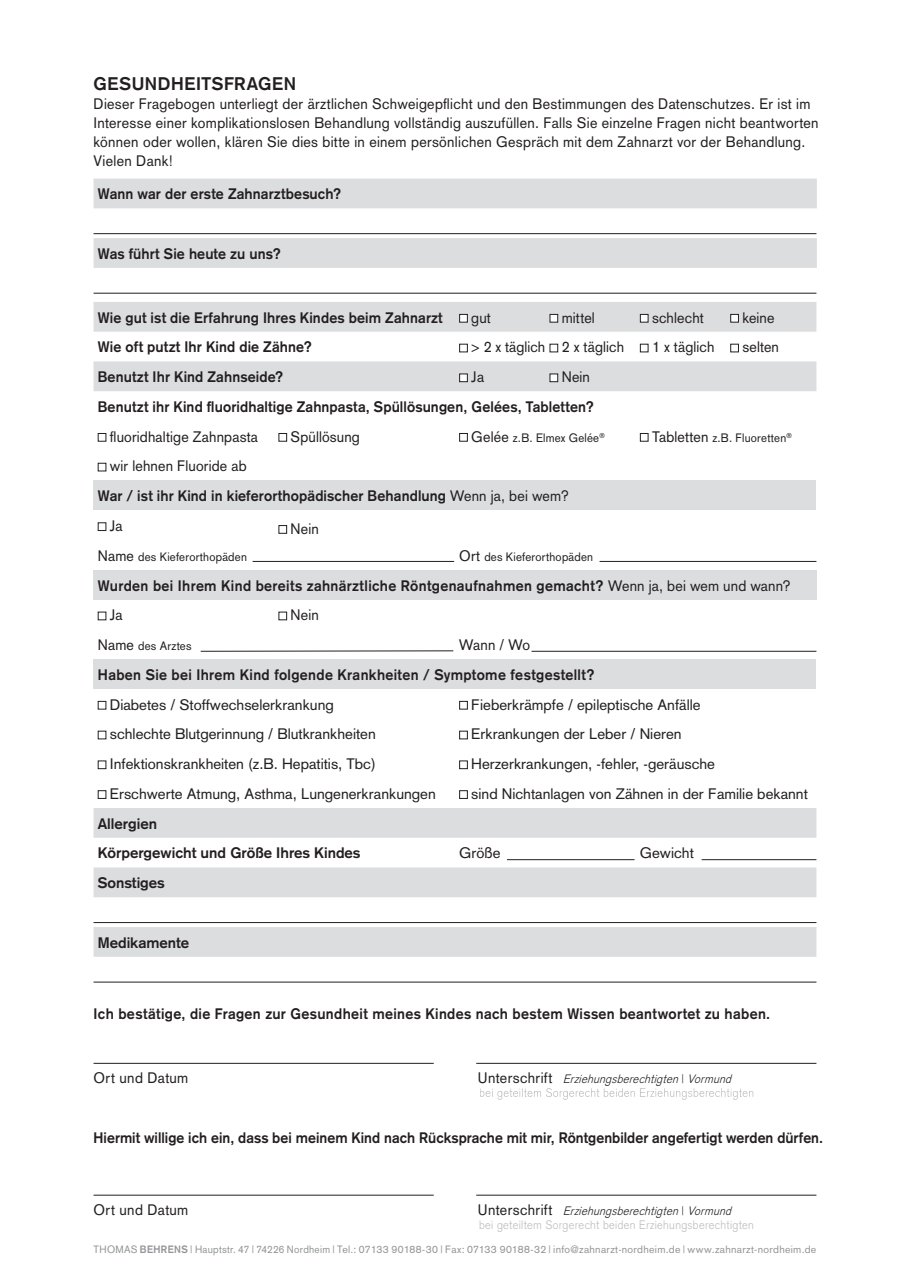
<style>
.page{position:relative;width:910px;height:1280px;background:#fff}
.page>*{position:absolute;margin:0;border:0;box-sizing:border-box;transform-origin:0 0}
.t1{font:700 18px "Akzidenz Grotesk";letter-spacing:.035em;color:#231f20}
.t2{font:700 15px/29.7px "Akzidenz Grotesk";letter-spacing:.01em;color:#231f20;scale:.95 1}
.t3{font:15px/18.8px "Akzidenz Grotesk";letter-spacing:.01em;color:#231f20;scale:.95 1}
.t4{font:15px "Akzidenz Grotesk";letter-spacing:.01em;color:#231f20}
.t5{font:700 15px "Akzidenz Grotesk";letter-spacing:.01em;color:#231f20;scale:.94 1}
.t6{font:700 15px/29.7px "Akzidenz Grotesk";letter-spacing:.01em;color:#231f20}
.t7{font:12px "Akzidenz Grotesk";letter-spacing:.02em;color:#231f20;scale:.95 1}
.t8{font:300 12px/13.5px "Akzidenz Grotesk";letter-spacing:.03em;color:#bcbdc0;scale:.95 1}
.t9{font:italic 300 12px "Akzidenz Grotesk";color:#231f20;scale:.95 1}
.t10{font:10.5px "Akzidenz Grotesk";letter-spacing:.03em;color:#939598;scale:.95 1}
.s1{font-size:15px}
.s2{font-weight:400}
.s3{font-style:normal}
.s4{font-style:italic;color:#231f20}
.s5{color:#231f20}
.s6{font-weight:700}
</style>
<div class="page">
<svg style="left:94px;top:179px;width:723px;height:89px;fill:#dcdddf"></svg>
<hr style="left:94px;top:233px;width:722px;height:1px;background:#231f20">
<hr style="left:94px;top:293px;width:722px;height:1px;background:#231f20">
<div style="left:94px;top:302px;width:722px;height:30px;background:#dcdddf"></div>
<div style="left:460px;top:314px;width:7px;height:8px;background:#fff"></div>
<div style="left:459px;top:314px;width:9px;height:9px;border:1px solid #231f20"></div>
<div style="left:550px;top:314px;width:8px;height:8px;background:#fff"></div>
<div style="left:550px;top:314px;width:8px;height:9px;border:1px solid #231f20"></div>
<div style="left:640px;top:314px;width:8px;height:8px;background:#fff"></div>
<div style="left:640px;top:314px;width:8px;height:9px;border:1px solid #231f20"></div>
<div style="left:731px;top:314px;width:7px;height:8px;background:#fff"></div>
<div style="left:730px;top:314px;width:9px;height:9px;border:1px solid #231f20"></div>
<div style="left:459px;top:344px;width:9px;height:8px;border:1px solid #231f20"></div>
<div style="left:550px;top:344px;width:8px;height:8px;border:1px solid #231f20"></div>
<div style="left:640px;top:344px;width:8px;height:8px;border:1px solid #231f20"></div>
<div style="left:730px;top:344px;width:9px;height:8px;border:1px solid #231f20"></div>
<div style="left:94px;top:361px;width:722px;height:30px;background:#dcdddf"></div>
<div style="left:460px;top:374px;width:7px;height:8px;background:#fff"></div>
<div style="left:459px;top:374px;width:9px;height:8px;border:1px solid #231f20"></div>
<div style="left:550px;top:374px;width:8px;height:8px;background:#fff"></div>
<div style="left:550px;top:374px;width:8px;height:8px;border:1px solid #231f20"></div>
<div style="left:98px;top:433px;width:8px;height:9px;border:1px solid #231f20"></div>
<div style="left:279px;top:433px;width:8px;height:9px;border:1px solid #231f20"></div>
<div style="left:459px;top:433px;width:9px;height:9px;border:1px solid #231f20"></div>
<div style="left:640px;top:433px;width:8px;height:9px;border:1px solid #231f20"></div>
<div style="left:98px;top:463px;width:8px;height:8px;border:1px solid #231f20"></div>
<div style="left:94px;top:480px;width:722px;height:30px;background:#dcdddf"></div>
<div style="left:98px;top:522px;width:8px;height:9px;border:1px solid #231f20"></div>
<div style="left:279px;top:525px;width:8px;height:9px;border:1px solid #231f20"></div>
<div style="left:94px;top:570px;width:723px;height:30px;background:#dcdddf"></div>
<div style="left:279px;top:612px;width:8px;height:8px;border:1px solid #231f20"></div>
<div style="left:94px;top:659px;width:722px;height:30px;background:#dcdddf"></div>
<div style="left:98px;top:701px;width:8px;height:8px;border:1px solid #231f20"></div>
<div style="left:459px;top:701px;width:9px;height:8px;border:1px solid #231f20"></div>
<div style="left:459px;top:731px;width:9px;height:8px;border:1px solid #231f20"></div>
<div style="left:98px;top:760px;width:8px;height:9px;border:1px solid #231f20"></div>
<div style="left:459px;top:760px;width:9px;height:9px;border:1px solid #231f20"></div>
<div style="left:98px;top:790px;width:8px;height:9px;border:1px solid #231f20"></div>
<div style="left:459px;top:790px;width:9px;height:9px;border:1px solid #231f20"></div>
<svg style="left:94px;top:808px;width:722px;height:149px;fill:#dcdddf"></svg>
<hr style="left:94px;top:922px;width:722px;height:1px;background:#231f20">
<hr style="left:94px;top:982px;width:722px;height:1px;background:#231f20">
<hr style="left:94px;top:1063px;width:340px;height:1px;background:#231f20">
<hr style="left:94px;top:1195px;width:340px;height:1px;background:#231f20">
<hr style="left:476px;top:1063px;width:340px;height:1px;background:#231f20">
<hr style="left:476px;top:1195px;width:340px;height:1px;background:#231f20">
<svg style="left:480px;top:1088px;width:273px;height:12px"></svg>
<hr style="left:702px;top:859px;width:114px;height:1px;background:#231f20">
<hr style="left:507px;top:859px;width:127px;height:1px;background:#231f20">
<hr style="left:531px;top:651px;width:285px;height:1px;background:#231f20">
<hr style="left:201px;top:651px;width:252px;height:1px;background:#231f20">
<hr style="left:253px;top:561px;width:201px;height:1px;background:#231f20">
<hr style="left:600px;top:561px;width:216px;height:1px;background:#231f20">
<p class="t1" style="left:94px;top:74px;width:204px">GESUNDHEITSFRAGEN</p>
<p class="t3" style="left:94px;top:95px;width:765px">Dieser Fragebogen unterliegt der ärztlichen Schweigepflicht und den Bestimmungen des Datenschutzes. Er ist im Interesse einer komplikationslosen Behandlung vollständig auszufüllen. Falls Sie einzelne Fragen nicht beantworten können oder wollen, klären Sie dies bitte in einem persönlichen Gespräch mit dem Zahnarzt vor der Behandlung.<br>Vielen Dank!</p>
<p class="t2" style="left:98px;top:179px;width:258px">Wann war der erste Zahnarztbesuch?</p>
<p class="t2" style="left:98px;top:239px;width:194px">Was führt Sie heute zu uns?</p>
<p class="t2" style="left:98px;top:302px;width:365px">Wie gut ist die Erfahrung Ihres Kindes beim Zahnarzt</p>
<p class="t3" style="left:471px;top:308px;width:22px">gut</p>
<p class="t3" style="left:562px;top:308px;width:36px">mittel</p>
<p class="t3" style="left:652px;top:308px;width:56px">schlecht</p>
<p class="t3" style="left:742px;top:308px;width:35px">keine</p>
<p class="t2" style="left:98px;top:332px;width:227px">Wie oft putzt Ihr Kind die Zähne?</p>
<p class="t3" style="left:471px;top:338px;width:162px">&gt; 2 x täglich 2 x täglich</p>
<p class="t3" style="left:652px;top:338px;width:67px">1 x täglich</p>
<p class="t3" style="left:742px;top:338px;width:40px">selten</p>
<p class="t2" style="left:98px;top:362px;width:197px">Benutzt Ihr Kind Zahnseide?</p>
<p class="t3" style="left:471px;top:367px;width:15px">Ja</p>
<p class="t3" style="left:562px;top:367px;width:31px">Nein</p>
<p class="t2" style="left:98px;top:392px;width:524px">Benutzt ihr Kind fluoridhaltige Zahnpasta, Spüllösungen, Gelées, Tabletten?</p>
<p class="t3" style="left:110px;top:427px;width:157px">fluoridhaltige Zahnpasta</p>
<p class="t3" style="left:291px;top:427px;width:74px">Spüllösung</p>
<p class="t7" style="left:471px;top:430px;width:142px"><span class="s1">Gelée</span> z.B. Elmex Gelée<sup>®</sup></p>
<p class="t7" style="left:652px;top:430px;width:149px"><span class="s1">Tabletten</span> z.B. Fluoretten<sup>®</sup></p>
<p class="t3" style="left:110px;top:457px;width:146px">wir lehnen Fluoride ab</p>
<p class="t2" style="left:98px;top:481px;width:497px">War / ist ihr Kind in kieferorthopädischer Behandlung <span class="s2">Wenn ja, bei wem?</span></p>
<p class="t3" style="left:110px;top:516px;width:15px">Ja</p>
<p class="t3" style="left:291px;top:519px;width:31px">Nein</p>
<p class="t7" style="left:98px;top:549px;width:158px"><span class="s1">Name</span> des Kieferorthopäden</p>
<p class="t7" style="left:459px;top:549px;width:142px"><span class="s1">Ort</span> des Kieferorthopäden</p>
<p class="t2" style="left:110px;top:570px;width:718px;text-indent:-12px">Wurden bei Ihrem Kind bereits zahnärztliche Röntgenaufnahmen gemacht? <span class="s2">Wenn ja, bei wem und wann?<br>Ja</span></p>
<p class="t3" style="left:291px;top:605px;width:31px">Nein</p>
<p class="t7" style="left:98px;top:639px;width:100px"><span class="s1">Name</span> des Arztes</p>
<p class="t3" style="left:459px;top:635px;width:76px">Wann / Wo</p>
<p class="t2" style="left:98px;top:660px;width:524px">Haben Sie bei Ihrem Kind folgende Krankheiten / Symptome festgestellt?</p>
<p class="t4" style="left:110px;top:695px;width:225px">Diabetes / Stoffwechselerkrankung</p>
<p class="t4" style="left:471px;top:695px;width:231px">Fieberkrämpfe / epileptische Anfälle</p>
<p class="t4" style="left:110px;top:725px;width:267px">schlechte Blutgerinnung / Blutkrankheiten</p>
<p class="t4" style="left:471px;top:725px;width:212px">Erkrankungen der Leber / Nieren</p>
<p class="t4" style="left:110px;top:755px;width:267px">Infektionskrankheiten (z.B. Hepatitis, Tbc)</p>
<p class="t4" style="left:471px;top:755px;width:245px">Herzerkrankungen, -fehler, -geräusche</p>
<p class="t4" style="left:110px;top:785px;width:327px">Erschwerte Atmung, Asthma, Lungenerkrankungen</p>
<p class="t4" style="left:471px;top:785px;width:338px">sind Nichtanlagen von Zähnen in der Familie bekannt</p>
<p class="t6" style="left:98px;top:808px;width:264px">Allergien<br>Körpergewicht und Größe Ihres Kindes</p>
<p class="t4" style="left:459px;top:844px;width:43px">Größe</p>
<p class="t4" style="left:640px;top:844px;width:55px">Gewicht</p>
<p class="t6" style="left:98px;top:868px;width:68px">Sonstiges</p>
<p class="t6" style="left:98px;top:927px;width:93px">Medikamente</p>
<p class="t2" style="left:94px;top:999px;width:714px">Ich bestätige, die Fragen zur Gesundheit meines Kindes nach bestem Wissen beantwortet zu haben.</p>
<p class="t3" style="left:94px;top:1069px;width:101px">Ort und Datum</p>
<p class="t3" style="left:478px;top:1069px;width:80px">Unterschrift</p>
<p class="t9" style="left:563px;top:1072px;width:182px">Erziehungsberechtigten<span class="s3">|</span> Vormund</p>
<p class="t5" style="left:94px;top:1129px;width:778px">Hiermit willige ich ein, dass bei meinem Kind nach Rücksprache mit mir, Röntgenbilder angefertigt werden dürfen.</p>
<p class="t3" style="left:94px;top:1200px;width:101px">Ort und Datum</p>
<p class="t3" style="left:478px;top:1200px;width:80px">Unterschrift</p>
<p class="t8" style="left:479px;top:1204px;width:291px;text-indent:84px"><span class="s4">Erziehungsberechtigten</span><span class="s5">|</span> <span class="s4">Vormund<br></span>bei geteiltem Sorgerecht beiden Erziehungsberechtigten</p>
<p class="t10" style="left:94px;top:1243px;width:762px">THOMAS <span class="s6">BEHRENS</span> | Hauptstr. 47 | 74226 Nordheim | Tel.: 07133 90188-30 | Fax: 07133 90188-32 | info@zahnarzt-nordheim.de | www.zahnarzt-nordheim.de</p>
</div>
